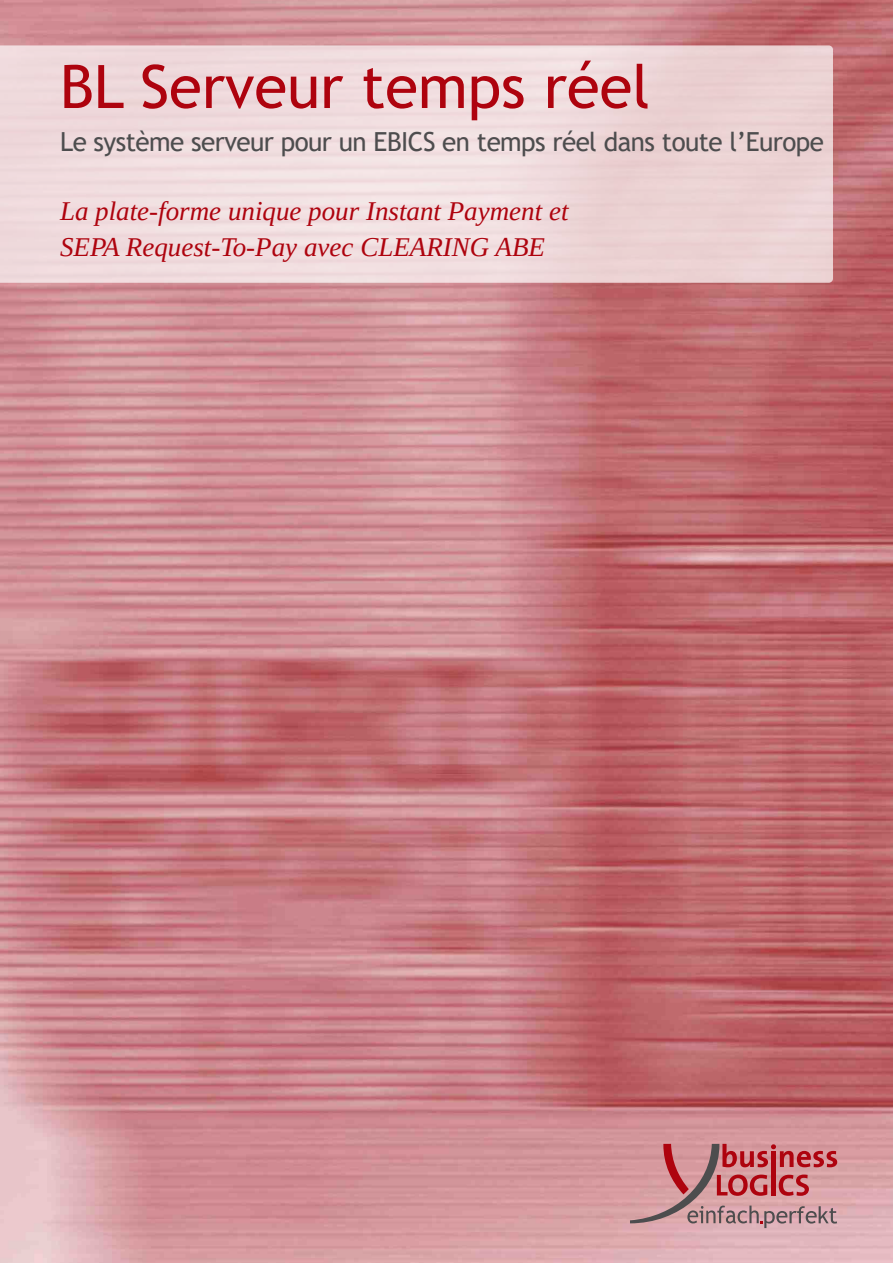
<style>
.page{position:relative;width:893px;height:1263px;background:#fff}
.page>*{position:absolute;margin:0;border:0;box-sizing:border-box;transform-origin:0 0}
.t1{font:60px "Trebuchet MS";color:#ae030e}
.t2{font:italic 27px/36px "Liberation Serif";color:#ae030e}
.t3{font:26.25px "Trebuchet MS";letter-spacing:-.02em;color:#4d4d4e}
</style>
<div class="page">
<img style="left:0;top:0;width:893px;height:1263px">
<svg style="left:0;top:45px;width:833px;height:238px;background:#eed9da"></svg>
<svg style="left:630px;top:1144px;width:207px;height:84px;background:#c58388"></svg>
<h1 class="t1" style="left:60px;top:52px;width:591px">BL Serveur temps réel</h1>
<p class="t3" style="left:60px;top:127px;width:765px">Le système serveur pour un EBICS en temps réel dans toute l’Europe</p>
<p class="t2" style="left:60px;top:192px;width:510px">La plate-forme unique pour Instant Payment et<br>SEPA Request-To-Pay avec CLEARING ABE</p>
</div>
